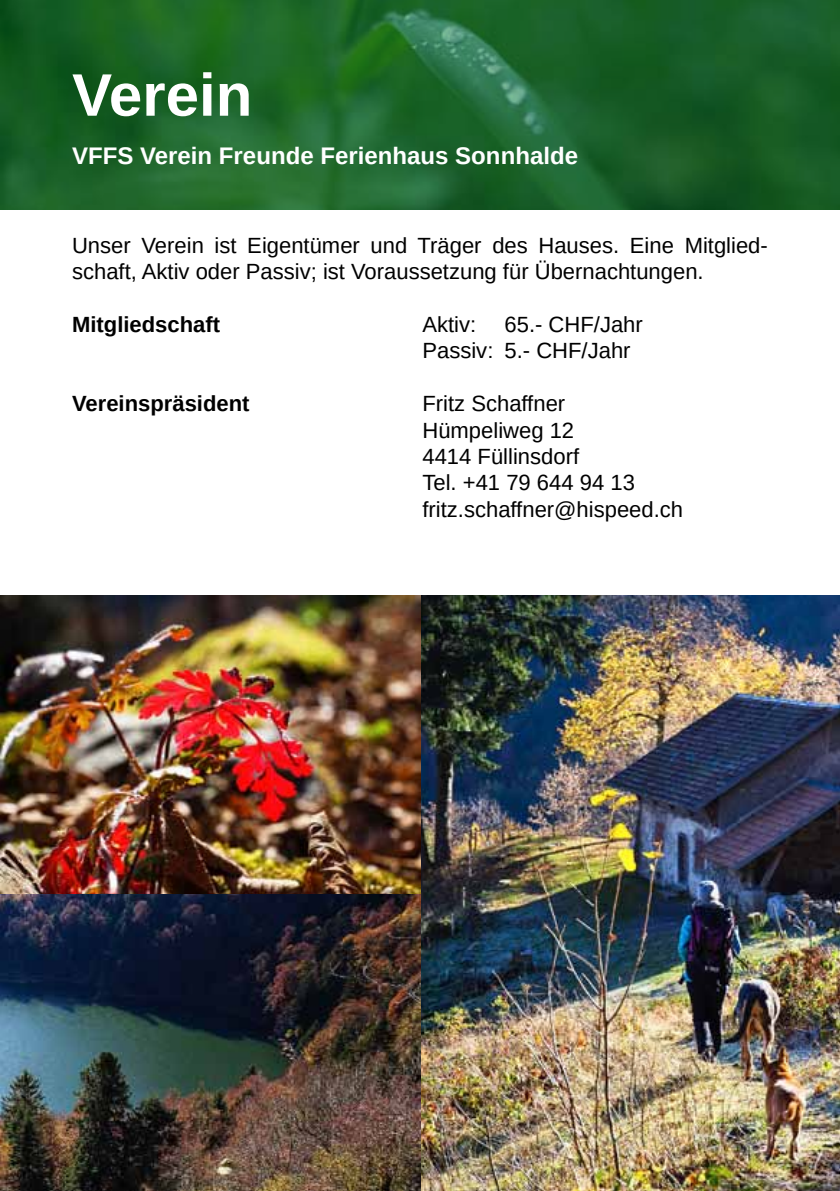
<style>
.page{position:relative;width:840px;height:1191px;background:#fff}
.page>*{position:absolute;margin:0;border:0;box-sizing:border-box;transform-origin:0 0}
.t1{font:700 60px "Arimo";color:#fff}
.t2{font:700 24px "Arimo";color:#fff}
.t3{font:22px/26.4px "Arimo";color:#000}
.t4{font:700 22px "Arimo";color:#000}
</style>
<div class="page">
<svg style="left:0;top:0;width:839px;height:210px;background:#1c622a"></svg>
<img style="left:0;top:595px;width:839px;height:596px">
<h1 class="t1" style="left:72px;top:54px;width:182px">Verein</h1>
<p class="t2" style="left:72px;top:139px;width:507px">VFFS Verein Freunde Ferienhaus Sonnhalde</p>
<p class="t3" style="left:72px;top:232px;width:697px">Unser Verein ist Eigentümer und Träger des Hauses. Eine Mitglied&shy;schaft, Aktiv oder Passiv; ist Voraussetzung für Übernachtungen.</p>
<p class="t4" style="left:72px;top:309px;width:149px">Mitgliedschaft</p>
<p class="t3" style="left:422px;top:311px;width:55px">Aktiv:</p>
<p class="t3" style="left:422px;top:311px;width:222px;text-indent:82px">65.- CHF/Jahr<br>Passiv: 5.- CHF/Jahr</p>
<p class="t4" style="left:72px;top:388px;width:179px">Vereinspräsident</p>
<p class="t3" style="left:422px;top:390px;width:262px">Fritz Schaffner<br>Hümpeliweg 12<br>4414 Füllinsdorf<br>Tel. +41 79 644 94 13 fritz.schaffner@hispeed.ch</p>
</div>
